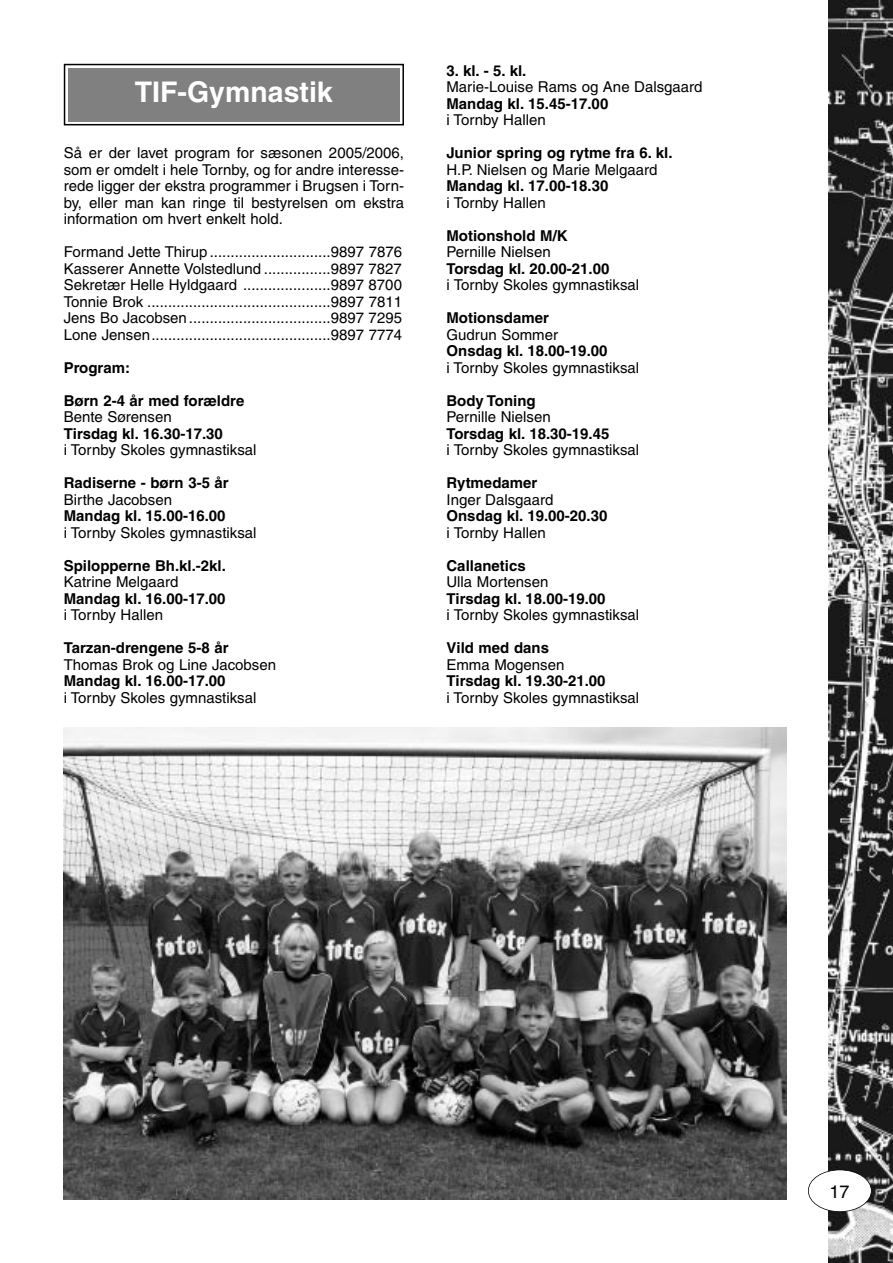
<style>
.page{position:relative;width:893px;height:1263px;background:#fff}
.page>*{position:absolute;margin:0;border:0;box-sizing:border-box;transform-origin:0 0}
.t1{font:700 28.5px "Helvetica";color:#fff}
.t2{font:18px "Helvetica";color:#000}
.t3{font:15px/16.5px "Helvetica";color:#000;text-align:justify}
.t4{font:700 15px "Helvetica";color:#000}
</style>
<div class="page">
<img style="left:829px;top:0;width:64px;height:1263px">
<div style="left:808px;top:1170px;width:63px;height:42px;background:#fff;border-radius:50%"></div>
<div style="left:808px;top:1169px;width:64px;height:43px;border:2px solid #000;border-radius:50%"></div>
<svg style="left:68px;top:121px;width:332px;height:1px"></svg>
<div style="left:64px;top:64px;width:340px;height:61px;border:2px solid #000"></div>
<div style="left:68px;top:68px;width:332px;height:53px;background:#808080"></div>
<img style="left:64px;top:727px;width:723px;height:472px">
<h1 class="t1" style="left:135px;top:81px;width:199px">TIF-Gymnastik</h1>
<p class="t3" style="left:64px;top:146px;width:342px">Så er der lavet program for sæsonen 2005/2006, som er omdelt i hele Tornby, og for andre interesse&shy;rede ligger der ekstra programmer i Brugsen i Torn&shy;by, eller man kan ringe til bestyrelsen om ekstra information om hvert enkelt hold.</p>
<p class="t3" style="left:64px;top:245px;width:340px">Formand Jette Thirup .............................9897 7876<br>Kasserer Annette Volstedlund ................9897 7827<br>Sekretær Helle Hyldgaard .....................9897 8700<br>Tonnie Brok ............................................9897 7811<br>Jens Bo Jacobsen..................................9897 7295<br>Lone Jensen...........................................9897 7774</p>
<p class="t4" style="left:64px;top:361px;width:68px">Program:</p>
<p class="t4" style="left:64px;top:394px;width:182px">Børn 2-4 år med forældre</p>
<p class="t3" style="left:64px;top:410px;width:109px">Bente Sørensen</p>
<p class="t4" style="left:64px;top:427px;width:161px">Tirsdag kl. 16.30-17.30</p>
<p class="t3" style="left:64px;top:443px;width:194px">i Tornby Skoles gymnastiksal</p>
<p class="t4" style="left:64px;top:477px;width:167px">Radiserne - børn 3-5 år</p>
<p class="t3" style="left:64px;top:492px;width:110px">Birthe Jacobsen</p>
<p class="t4" style="left:64px;top:510px;width:163px">Mandag kl. 15.00-16.00</p>
<p class="t3" style="left:64px;top:525px;width:194px">i Tornby Skoles gymnastiksal</p>
<p class="t4" style="left:64px;top:559px;width:164px">Spilopperne Bh.kl.-2kl.</p>
<p class="t3" style="left:64px;top:575px;width:116px">Katrine Melgaard</p>
<p class="t4" style="left:64px;top:592px;width:163px">Mandag kl. 16.00-17.00</p>
<p class="t3" style="left:64px;top:608px;width:101px">i Tornby Hallen</p>
<p class="t4" style="left:64px;top:642px;width:166px">Tarzan-drengene 5-8 år</p>
<p class="t3" style="left:64px;top:657px;width:214px">Thomas Brok og Line Jacobsen</p>
<p class="t4" style="left:64px;top:675px;width:163px">Mandag kl. 16.00-17.00</p>
<p class="t3" style="left:64px;top:690px;width:194px">i Tornby Skoles gymnastiksal</p>
<p class="t4" style="left:446px;top:64px;width:81px">3. kl. - 5. kl.</p>
<p class="t3" style="left:446px;top:80px;width:258px">Marie-Louise Rams og Ane Dalsgaard</p>
<p class="t4" style="left:446px;top:97px;width:163px">Mandag kl. 15.45-17.00</p>
<p class="t3" style="left:446px;top:113px;width:101px">i Tornby Hallen</p>
<p class="t4" style="left:446px;top:147px;width:228px">Junior spring og rytme fra 6. kl.</p>
<p class="t3" style="left:446px;top:162px;width:212px">H.P. Nielsen og Marie Melgaard</p>
<p class="t4" style="left:446px;top:180px;width:163px">Mandag kl. 17.00-18.30</p>
<p class="t3" style="left:446px;top:195px;width:101px">i Tornby Hallen</p>
<p class="t4" style="left:446px;top:229px;width:123px">Motionshold M/K</p>
<p class="t3" style="left:446px;top:245px;width:106px">Pernille Nielsen</p>
<p class="t4" style="left:446px;top:262px;width:164px">Torsdag kl. 20.00-21.00</p>
<p class="t3" style="left:446px;top:278px;width:194px">i Tornby Skoles gymnastiksal</p>
<p class="t4" style="left:446px;top:312px;width:104px">Motionsdamer</p>
<p class="t3" style="left:446px;top:327px;width:113px">Gudrun Sommer</p>
<p class="t4" style="left:446px;top:345px;width:163px">Onsdag kl. 18.00-19.00</p>
<p class="t3" style="left:446px;top:360px;width:194px">i Tornby Skoles gymnastiksal</p>
<p class="t4" style="left:446px;top:394px;width:91px">Body Toning</p>
<p class="t3" style="left:446px;top:410px;width:106px">Pernille Nielsen</p>
<p class="t4" style="left:446px;top:427px;width:164px">Torsdag kl. 18.30-19.45</p>
<p class="t3" style="left:446px;top:443px;width:194px">i Tornby Skoles gymnastiksal</p>
<p class="t4" style="left:446px;top:477px;width:92px">Rytmedamer</p>
<p class="t3" style="left:446px;top:492px;width:109px">Inger Dalsgaard</p>
<p class="t4" style="left:446px;top:510px;width:163px">Onsdag kl. 19.00-20.30</p>
<p class="t3" style="left:446px;top:525px;width:101px">i Tornby Hallen</p>
<p class="t4" style="left:446px;top:559px;width:81px">Callanetics</p>
<p class="t3" style="left:446px;top:575px;width:103px">Ulla Mortensen</p>
<p class="t4" style="left:446px;top:592px;width:161px">Tirsdag kl. 18.00-19.00</p>
<p class="t3" style="left:446px;top:608px;width:194px">i Tornby Skoles gymnastiksal</p>
<p class="t4" style="left:446px;top:642px;width:104px">Vild med dans</p>
<p class="t3" style="left:446px;top:657px;width:119px">Emma Mogensen</p>
<p class="t4" style="left:446px;top:675px;width:161px">Tirsdag kl. 19.30-21.00</p>
<p class="t3" style="left:446px;top:690px;width:194px">i Tornby Skoles gymnastiksal</p>
<p class="t2" style="left:829px;top:1185px;width:22px">17</p>
</div>
